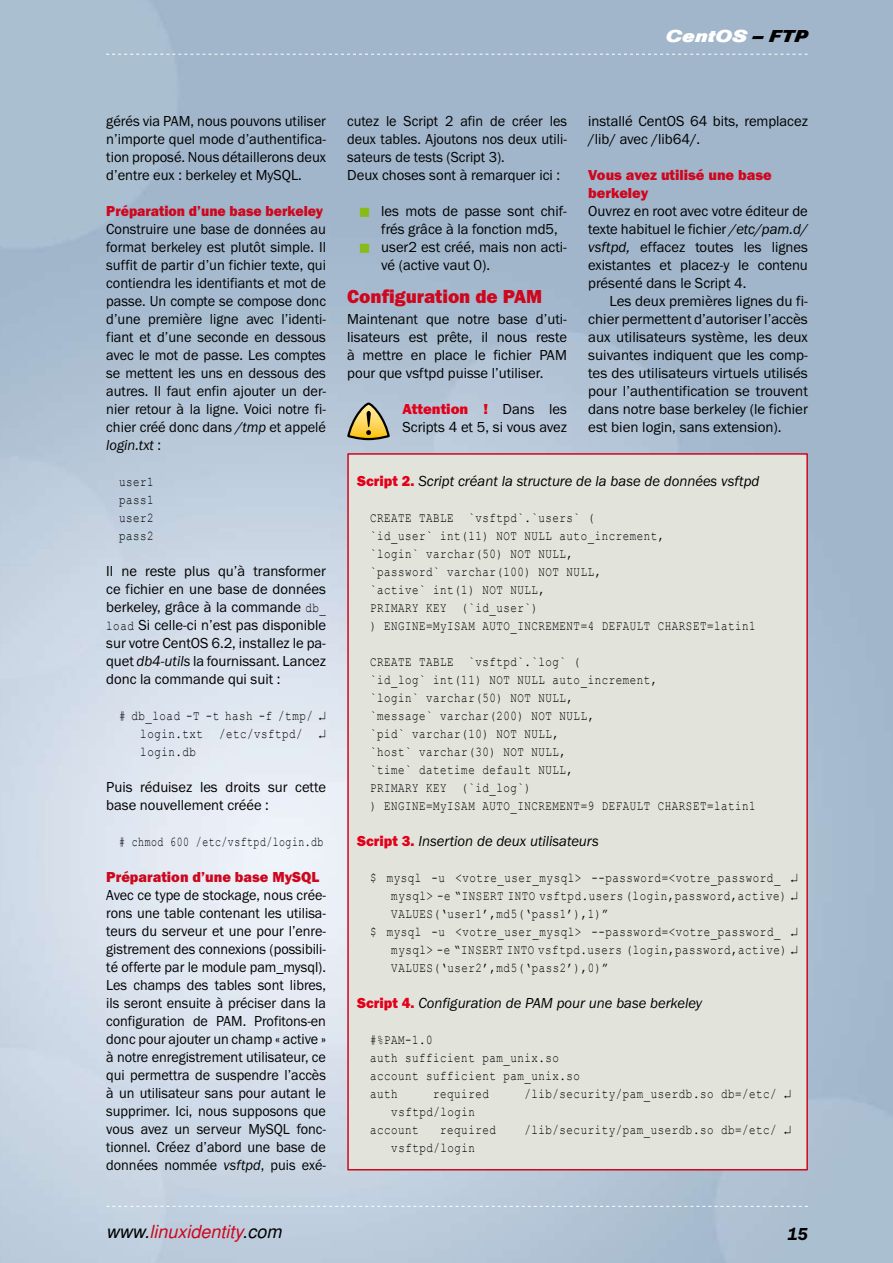
<style>
.page{position:relative;width:893px;height:1263px;background:#fff}
.page>*{position:absolute;margin:0;border:0;box-sizing:border-box;transform-origin:0 0}
.t1{font:19.5px "Franklin Got URWTCE Hea";color:#cd071e}
.t2{font:italic 18px "Nimbus San LCE";color:#cd071e}
.t3{font:18px "Nimbus San Dia DCE";color:#fff}
.t4{font:18px "Franklin Got URWTCE Dem Ita";color:#000}
.t5{font:15px/18px "Franklin Got URWTCE Boo";color:#000;text-align:justify}
.t6{font:15px/18px "Franklin Got URWTCE Boo";color:#000;text-align:justify;scale:.95 1}
.t7{font:15px/18px "Franklin Got URWTCE Boo";color:#000;text-align:justify;scale:.96 1}
.t8{font:15px "Franklin Got URWTCE Boo Ita";color:#000}
.t9{font:15px/18px "Franklin Got URWTCE Hea";color:#cd071e}
.t10{font:15px "Franklin Got URWTCE Hea";color:#cd071e;scale:.94 1}
.t11{font:15px "Franklin Got URWTCE Hea";color:#e2001a}
.t12{font:15px "Franklin Got URWTCE Boo Ita";color:#000;scale:.96 1}
.t13{font:13.5px/18px "Courier New";letter-spacing:.05em;color:#000;scale:.8 1}
.t14{font:13.5px "Courier New";letter-spacing:.05em;color:#000;scale:.73 1}
.s1{color:#000}
.s2{font-family:"Franklin Got URWTCE Boo Ita"}
.s3{font-family:"Franklin Got URWTCE Boo"}
.s4{font-family:"Courier New";font-size:13.5px}
.s5{font-family:"Franklin Got URWTCE Boo";color:#000}
.s6{font-family:"Franklin Got URWTCE Hea";color:#e2001a}
</style>
<div class="page">
<img style="left:0;top:0;width:893px;height:1263px">
<svg style="left:106px;top:54px;width:702px;height:1px"></svg>
<svg style="left:106px;top:1206px;width:702px;height:1px"></svg>
<svg style="left:347px;top:403px;width:43px;height:37px;background:#b1a46d"></svg>
<div style="left:348px;top:454px;width:459px;height:716px;background:#e2e4dc"></div>
<div style="left:347px;top:453px;width:461px;height:717px;border:2px solid #cd071e"></div>
<svg style="left:360px;top:207px;width:9px;height:9px"></svg>
<svg style="left:360px;top:243px;width:9px;height:9px"></svg>
<p class="t3" style="left:666px;top:26px;width:144px">CentOS <span class="s1">– FTP</span></p>
<p class="t5" style="left:106px;top:112px;width:221px">gérés via PAM, nous pouvons utiliser n’importe quel mode d’authentifica&shy;tion proposé. Nous détaillerons deux d’entre eux : berkeley et MySQL.</p>
<p class="t10" style="left:106px;top:202px;width:232px">Préparation d’une base berkeley</p>
<p class="t7" style="left:106px;top:220px;width:230px">Construire une base de données au format berkeley est plutôt simple. Il suffit de partir d’un fichier texte, qui contiendra les identifiants et mot de passe. Un compte se compose donc d’une première ligne avec l’identi&shy;fiant et d’une seconde en dessous avec le mot de passe. Les comptes se mettent les uns en dessous des autres. Il faut enfin ajouter un der&shy;nier retour à la ligne. Voici notre fi&shy;chier créé donc dans <span class="s2">/tmp</span> et appelé</p>
<p class="t12" style="left:106px;top:437px;width:59px">login.txt <span class="s3">:</span></p>
<p class="t13" style="left:119px;top:472px;width:45px;text-align:justify">user1 pass1 user2 pass2</p>
<p class="t5" style="left:106px;top:562px;width:221px">Il ne reste plus qu’à transformer ce fichier en une base de données berkeley, grâce à la commande <span class="s4">db_ load</span> Si celle-ci n’est pas disponible sur votre CentOS 6.2, installez le pa&shy;quet <span class="s2">db4-utils</span> la fournissant. Lancez donc la commande qui suit :</p>
<p class="t13" style="left:140px;top:706px;width:234px;text-align:justify;text-indent:-21px"># db_load -T -t hash -f /tmp/ ↵ login.txt /etc/vsftpd/ ↵ login.db</p>
<p class="t5" style="left:106px;top:778px;width:221px">Puis réduisez les droits sur cette base nouvellement créée :</p>
<p class="t14" style="left:119px;top:833px;width:282px"># chmod 600 /etc/vsftpd/login.db</p>
<p class="t9" style="left:106px;top:868px;width:215px">Préparation d’une base MySQL</p>
<p class="t6" style="left:106px;top:886px;width:233px">Avec ce type de stockage, nous crée&shy;rons une table contenant les utilisa&shy;teurs du serveur et une pour l’enre&shy;gistrement des connexions (possibili&shy;té offerte par le module pam_mysql).<br>Les champs des tables sont libres, ils seront ensuite à préciser dans la configuration de PAM. Profitons-en donc pour ajouter un champ « active » à notre enregistrement utilisateur, ce qui permettra de suspendre l’accès à un utilisateur sans pour autant le supprimer. Ici, nous supposons que vous avez un serveur MySQL fonc&shy;tionnel. Créez d’abord une base de données nommée <span class="s2">vsftpd</span>, puis exé-</p>
<p class="t6" style="left:347px;top:112px;width:233px;text-align:left">cutez le Script 2 afin de créer les deux tables. Ajoutons nos deux utili&shy;sateurs de tests (Script 3).<br>Deux choses sont à remarquer ici :</p>
<p class="t5" style="left:381px;top:202px;width:187px;text-align:left">les mots de passe sont chif&shy;frés grâce à la fonction md5, user2 est créé, mais non acti&shy;vé (active vaut 0).</p>
<h1 class="t1" style="left:347px;top:285px;width:197px">Configuration de PAM</h1>
<p class="t5" style="left:347px;top:310px;width:221px">Maintenant que notre base d’uti&shy;lisateurs est prête, il nous reste à mettre en place le fichier PAM pour que vsftpd puisse l’utiliser.</p>
<p class="t11" style="left:403px;top:400px;width:166px">Attention ! <span class="s5">Dans les</span></p>
<p class="t5" style="left:403px;top:418px;width:166px">Scripts 4 et 5, si vous avez</p>
<p class="t5" style="left:588px;top:112px;width:221px">installé CentOS 64 bits, remplacez /lib/ avec /lib64/.</p>
<p class="t9" style="left:588px;top:166px;width:185px">Vous avez utilisé une base berkeley</p>
<p class="t5" style="left:588px;top:202px;width:221px">Ouvrez en root avec votre éditeur de texte habituel le fichier <span class="s2">/etc/pam.d/ vsftpd,</span> effacez toutes les lignes existantes et placez-y le contenu présenté dans le Script 4.</p>
<p class="t5" style="left:588px;top:292px;width:221px;text-indent:21px">Les deux premières lignes du fi&shy;chier permettent d’autoriser l’accès aux utilisateurs système, les deux suivantes indiquent que les comp&shy;tes des utilisateurs virtuels utilisés pour l’authentification se trouvent dans notre base berkeley (le fichier est bien login, sans extension).</p>
<p class="t8" style="left:357px;top:473px;width:404px"><span class="s6">Script 2.</span> Script créant la structure de la base de données vsftpd</p>
<p class="t13" style="left:370px;top:508px;width:483px">CREATE TABLE `vsftpd`.`users` (<br>`id_user` int(11) NOT NULL auto_increment,<br>`login` varchar(50) NOT NULL,<br>`password` varchar(100) NOT NULL,<br>`active` int(1) NOT NULL,<br>PRIMARY KEY (`id_user`)<br>) ENGINE=MyISAM AUTO_INCREMENT=4 DEFAULT CHARSET=latin1</p>
<p class="t13" style="left:370px;top:652px;width:483px">CREATE TABLE `vsftpd`.`log` (<br>`id_log` int(11) NOT NULL auto_increment,<br>`login` varchar(50) NOT NULL,<br>`message` varchar(200) NOT NULL,<br>`pid` varchar(10) NOT NULL,<br>`host` varchar(30) NOT NULL,<br>`time` datetime default NULL,<br>PRIMARY KEY (`id_log`)<br>) ENGINE=MyISAM AUTO_INCREMENT=9 DEFAULT CHARSET=latin1</p>
<p class="t8" style="left:357px;top:833px;width:243px"><span class="s6">Script 3.</span> Insertion de deux utilisateurs</p>
<p class="t13" style="left:370px;top:868px;width:536px">$ mysql -u &lt;votre_user_mysql&gt; --password=&lt;votre_password_ ↵</p>
<p class="t13" style="left:391px;top:886px;width:510px">mysql&gt; -e “INSERT INTO vsftpd.users (login,password,active) ↵</p>
<p class="t13" style="left:391px;top:904px;width:273px">VALUES(‘user1’,md5(‘pass1’),1)”</p>
<p class="t13" style="left:370px;top:922px;width:536px">$ mysql -u &lt;votre_user_mysql&gt; --password=&lt;votre_password_ ↵</p>
<p class="t13" style="left:391px;top:940px;width:510px">mysql&gt; -e “INSERT INTO vsftpd.users (login,password,active) ↵</p>
<p class="t13" style="left:391px;top:958px;width:273px">VALUES(‘user2’,md5(‘pass2’),0)”</p>
<p class="t8" style="left:357px;top:995px;width:346px"><span class="s6">Script 4.</span> Configuration de PAM pour une base berkeley</p>
<p class="t13" style="left:370px;top:1030px;width:264px">#%PAM-1.0<br>auth sufficient pam_unix.so account sufficient pam_unix.so auth</p>
<p class="t13" style="left:433px;top:1084px;width:71px">required</p>
<p class="t13" style="left:524px;top:1084px;width:335px">/lib/security/pam_userdb.so db=/etc/ ↵</p>
<p class="t13" style="left:370px;top:1102px;width:133px;text-indent:21px">vsftpd/login account</p>
<p class="t13" style="left:440px;top:1120px;width:71px">required</p>
<p class="t13" style="left:524px;top:1120px;width:335px">/lib/security/pam_userdb.so db=/etc/ ↵</p>
<p class="t13" style="left:391px;top:1138px;width:106px">vsftpd/login</p>
<p class="t2" style="left:106px;top:1221px;width:177px"><span class="s1">www.</span>linuxidentity<span class="s1">.com</span></p>
<p class="t4" style="left:787px;top:1224px;width:22px">15</p>
</div>
